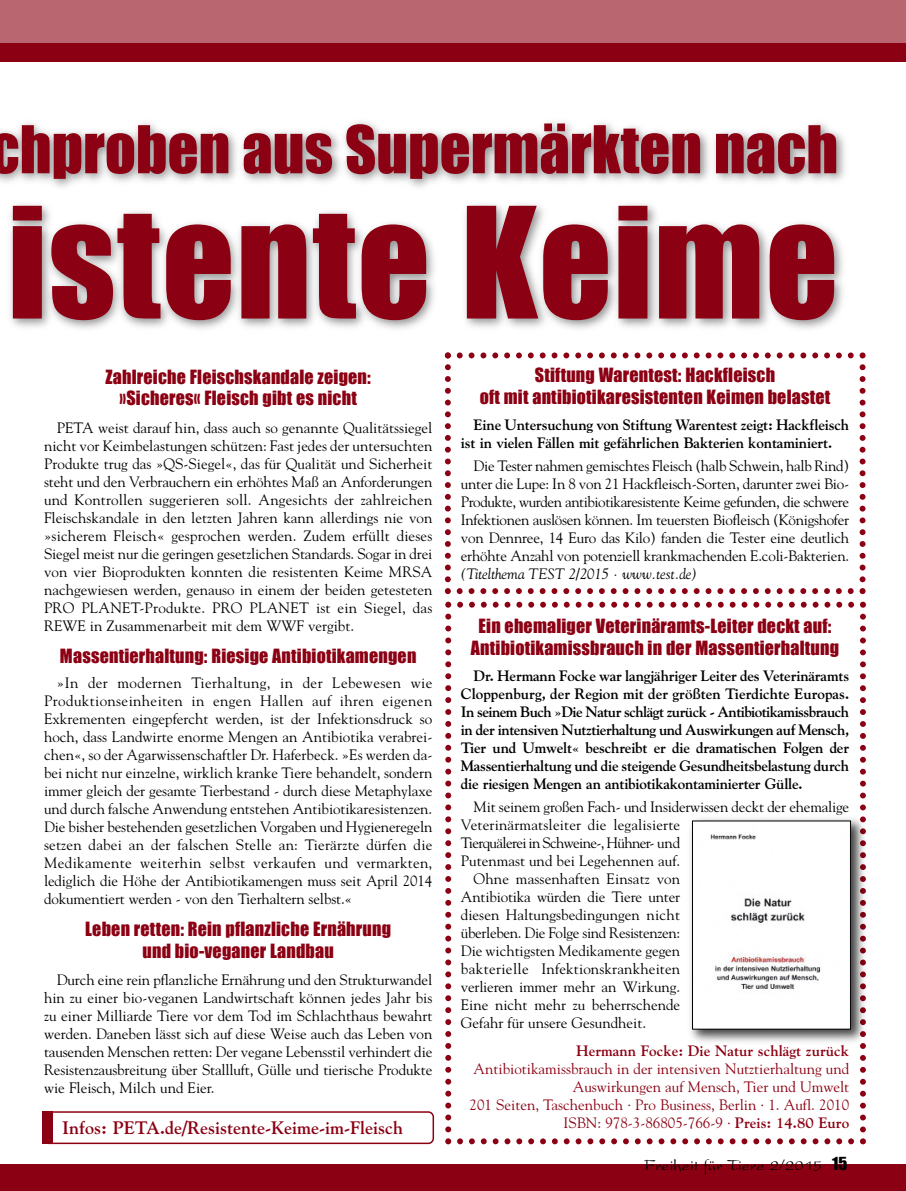
<style>
.page{position:relative;width:906px;height:1191px;background:#fff}
.page>*{position:absolute;margin:0;border:0;box-sizing:border-box;transform-origin:0 0}
.t1{font:142.5px "Impact";letter-spacing:.01em;color:#8c0013}
.t2{font:60.75px "Impact";color:#8c0013}
.t3{font:18px/21.6px "Impact";letter-spacing:.01em;color:#8c0013;text-align:center}
.t4{font:700 18px "Goudy";color:#8c0013}
.t5{font:16.5px "President Plain";color:#000}
.t6{font:15px/18px "Goudy";color:#000;text-align:justify}
.t7{font:700 15px/18px "Goudy";letter-spacing:-.015em;color:#000;text-align:justify}
.t8{font:15px/18px "Goudy";color:#8c0013;text-align:right}
.t9{font:15px "Goudy";letter-spacing:-.045em;color:#000}
.t10{font:15px "Goudy";letter-spacing:-.02em;color:#000}
.t11{font:700 15px "Goudy";color:#8c0013}
.t12{font:italic 15px "Goudy";letter-spacing:-.01em;color:#000}
.s1{font-weight:700}
.s2{font-family:"Impact"}
</style>
<div class="page">
<div style="left:0;top:0;width:906px;height:44px;background:#ba6671"></div>
<div style="left:0;top:43px;width:906px;height:18px;background:#8c0013"></div>
<div style="left:0;top:1164px;width:906px;height:27px;background:#8c0013"></div>
<img style="left:0;top:121px;width:866px;height:272px">
<svg style="left:53px;top:1111px;width:381px;height:33px"></svg>
<div style="left:43px;top:1111px;width:10px;height:33px;background:#8c0013"></div>
<svg style="left:445px;top:601px;width:421px;height:543px"></svg>
<img style="left:685px;top:813px;width:181px;height:235px">
<img style="left:694px;top:822px;width:154px;height:205px">
<svg style="left:445px;top:352px;width:420px;height:242px"></svg>
<h2 class="t2" style="left:-10px;top:112px;width:850px">chproben aus Supermärkten nach</h2>
<h1 class="t1" style="left:8px;top:175px;width:832px">istente Keime</h1>
<p class="t3" style="left:105px;top:366px;width:267px">Zahlreiche Fleischskandale zeigen: »Sicheres« Fleisch gibt es nicht</p>
<p class="t6" style="left:44px;top:418px;width:390px;text-indent:13px">PETA weist darauf hin, dass auch so genannte Qualitätssiegel nicht vor Keimbelastungen schützen: Fast jedes der untersuchten Produkte trug das »QS-Siegel«, das für Qualität und Sicherheit steht und den Verbrauchern ein erhöhtes Maß an Anforderungen und Kontrollen suggerieren soll. Angesichts der zahlreichen Fleischskandale in den letzten Jahren kann allerdings nie von »sicherem Fleisch« gesprochen werden. Zudem erfüllt dieses Siegel meist nur die geringen gesetzlichen Standards. Sogar in drei von vier Bioprodukten konnten die resistenten Keime MRSA nachgewiesen werden, genauso in einem der beiden getesteten PRO PLANET-Produkte. PRO PLANET ist ein Siegel, das REWE in Zusammenarbeit mit dem WWF vergibt.</p>
<p class="t3" style="left:60px;top:645px;width:358px">Massentierhaltung: Riesige Antibiotikamengen</p>
<p class="t6" style="left:44px;top:673px;width:390px;text-indent:13px">»In der modernen Tierhaltung, in der Lebewesen wie Produktionseinheiten in engen Hallen auf ihren eigenen Exkrementen eingepfercht werden, ist der Infektionsdruck so hoch, dass Landwirte enorme Mengen an Antibiotika verabrei&shy;chen«, so der Agarwissenschaftler Dr. Haferbeck. »Es werden da&shy;bei nicht nur einzelne, wirklich kranke Tiere behandelt, sondern immer gleich der gesamte Tierbestand - durch diese Metaphylaxe und durch falsche Anwendung entstehen Antibiotikaresistenzen.<br>Die bisher bestehenden gesetzlichen Vorgaben und Hygieneregeln setzen dabei an der falschen Stelle an: Tierärzte dürfen die Medikamente weiterhin selbst verkaufen und vermarkten, lediglich die Höhe der Antibiotikamengen muss seit April 2014 dokumentiert werden - von den Tierhaltern selbst.«</p>
<p class="t3" style="left:85px;top:918px;width:307px">Leben retten: Rein pflanzliche Ernährung und bio-veganer Landbau</p>
<p class="t6" style="left:44px;top:970px;width:390px;text-indent:13px">Durch eine rein pflanzliche Ernährung und den Strukturwandel hin zu einer bio-veganen Landwirtschaft können jedes Jahr bis zu einer Milliarde Tiere vor dem Tod im Schlachthaus bewahrt werden. Daneben lässt sich auf diese Weise auch das Leben von tausenden Menschen retten: Der vegane Lebensstil verhindert die Resistenzausbreitung über Stallluft, Gülle und tierische Produkte wie Fleisch, Milch und Eier.</p>
<p class="t4" style="left:62px;top:1117px;width:342px">Infos: PETA.de/Resistente-Keime-im-Fleisch</p>
<p class="t3" style="left:480px;top:364px;width:352px">Stiftung Warentest: Hackfleisch<br>oft mit antibiotikaresistenten Keimen belastet</p>
<p class="t7" style="left:461px;top:415px;width:390px;text-indent:13px">Eine Untersuchung von Stiftung Warentest zeigt: Hackfleisch ist in vielen Fällen mit gefährlichen Bakterien kontaminiert.</p>
<p class="t6" style="left:461px;top:457px;width:390px;text-indent:13px">Die Tester nahmen gemischtes Fleisch (halb Schwein, halb Rind) unter die Lupe: In 8 von 21 Hackfleisch-Sorten, darunter zwei Bio-Produkte, wurden antibiotikaresistente Keime gefunden, die schwere Infektionen auslösen können. Im teuersten Biofleisch (Königshofer von Dennree, 14 Euro das Kilo) fanden die Tester eine deutlich erhöhte Anzahl von potenziell krankmachenden E.coli-Bakterien.</p>
<p class="t12" style="left:461px;top:565px;width:238px">(Titelthema TEST 2/2015 · www.test.de)</p>
<p class="t3" style="left:471px;top:615px;width:370px">Ein ehemaliger Veterinäramts-Leiter deckt auf:<br>Antibiotikamissbrauch in der Massentierhaltung</p>
<p class="t7" style="left:461px;top:666px;width:390px;text-indent:13px">Dr. Hermann Focke war langjähriger Leiter des Veterinäramts Cloppenburg, der Region mit der größten Tierdichte Europas.<br>In seinem Buch »Die Natur schlägt zurück - Antibiotikamissbrauch in der intensiven Nutztierhaltung und Auswirkungen auf Mensch, Tier und Umwelt« beschreibt er die dramatischen Folgen der Massentierhaltung und die steigende Gesundheitsbelastung durch die riesigen Mengen an antibiotikakontaminierter Gülle.</p>
<p class="t6" style="left:473px;top:797px;width:377px">Mit seinem großen Fach- und Insiderwissen deckt der ehemalige</p>
<p class="t6" style="left:461px;top:815px;width:221px">Veterinärmatsleiter die legalisierte</p>
<p class="t9" style="left:461px;top:834px;width:221px">Tierquälerei in Schweine-, Hühner- und</p>
<p class="t6" style="left:461px;top:851px;width:221px">Putenmast und bei Legehennen auf.</p>
<p class="t6" style="left:473px;top:869px;width:208px">Ohne massenhaften Einsatz von</p>
<p class="t6" style="left:461px;top:887px;width:221px">Antibiotika würden die Tiere unter</p>
<p class="t6" style="left:461px;top:905px;width:221px">diesen Haltungsbedingungen nicht</p>
<p class="t10" style="left:461px;top:924px;width:221px">überleben. Die Folge sind Resistenzen:</p>
<p class="t6" style="left:461px;top:941px;width:221px">Die wichtigsten Medikamente gegen</p>
<p class="t6" style="left:461px;top:959px;width:221px">bakterielle Infektionskrankheiten</p>
<p class="t6" style="left:461px;top:977px;width:221px">verlieren immer mehr an Wirkung.</p>
<p class="t6" style="left:461px;top:995px;width:221px">Eine nicht mehr zu beherrschende</p>
<p class="t6" style="left:461px;top:1013px;width:187px">Gefahr für unsere Gesundheit.</p>
<p class="t11" style="left:576px;top:1041px;width:274px">Hermann Focke: Die Natur schlägt zurück</p>
<p class="t8" style="left:469px;top:1059px;width:381px">Antibiotikamissbrauch in der intensiven Nutztierhaltung und Auswirkungen auf Mensch, Tier und Umwelt<br>201 Seiten, Taschenbuch · Pro Business, Berlin · 1. Aufl. 2010<br>ISBN: 978-3-86805-766-9 · <span class="s1">Preis: 14.80 Euro</span></p>
<p class="t5" style="left:644px;top:1158px;width:205px">Freiheit für Tiere 2/2015 <span class="s2">15</span></p>
</div>
